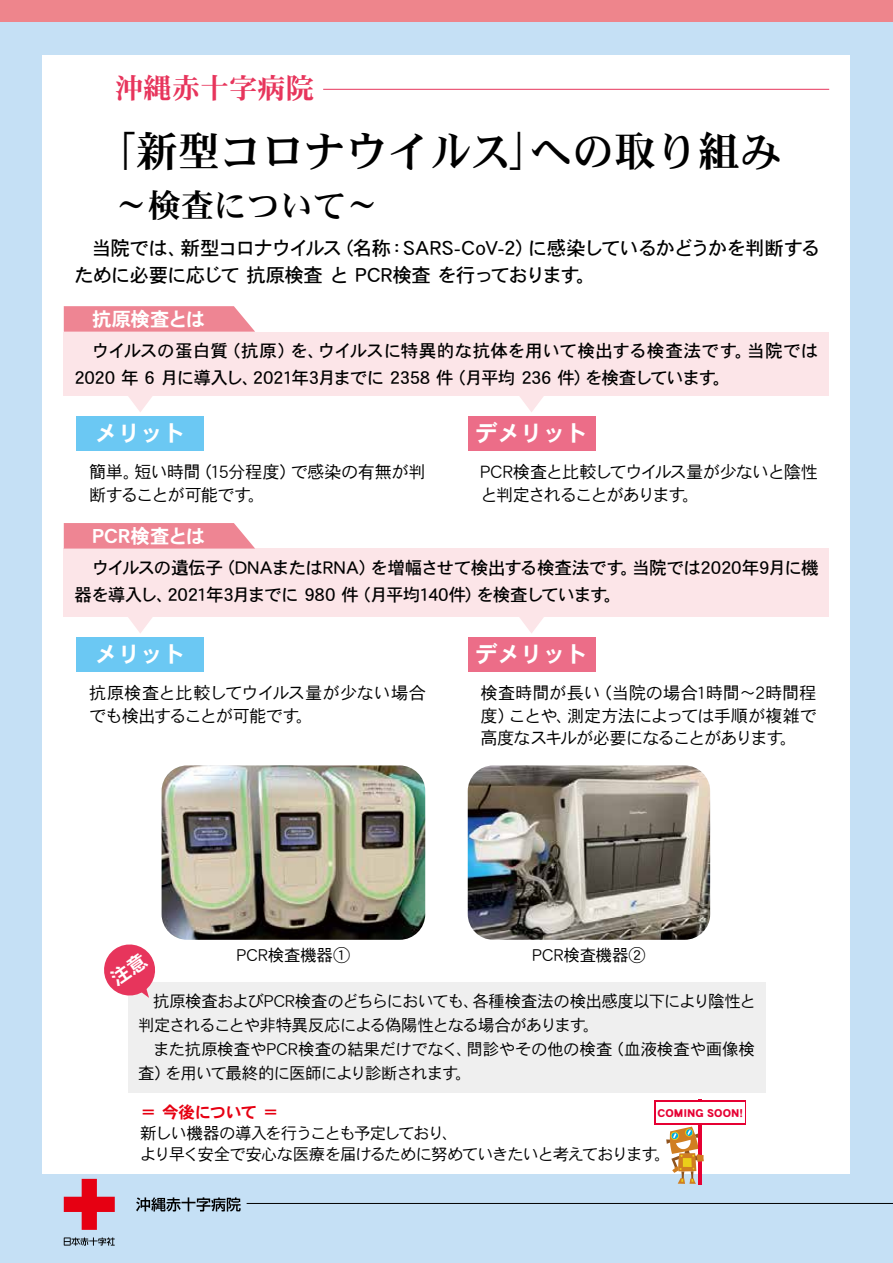
<style>
.page{position:relative;width:893px;height:1263px;background:#c5e0f5}
.page>*{position:absolute;margin:0;border:0;box-sizing:border-box;transform-origin:0 0}
.t1{font:42px "DFHS Mincho R Pro 5 W7";color:#000}
.t2{font:33px "DFHS Mincho R Pro 5 W7";color:#000}
.t3{font:28.5px "DFHS Mincho R Pro 5 W7";color:#e7355c}
.t4{font:22.5px "DFHS Gothic R Pro 5 W7";color:#fff}
.t5{font:19.5px/27px "DFHS Gothic R Pro 5 W5";letter-spacing:-.06em;color:#000}
.t6{font:19.5px "DFHS Gothic R Pro 5 W7";letter-spacing:-.015em;color:#fff}
.t7{font:17.7px/27px "DFHS Gothic R Pro 5 W5";letter-spacing:-.03em;color:#000}
.t8{font:17.25px/22.5px "DFHS Gothic R Pro 5 W3";letter-spacing:-.05em;color:#000}
.t9{font:17.25px/22.5px "DFHS Gothic R Pro 5 W3";letter-spacing:-.075em;color:#000}
.t10{font:16.5px/24px "DFHS Gothic R Pro 5 W3";letter-spacing:-.05em;color:#000}
.t11{font:16.5px/24px "DFHS Gothic R Pro 5 W3";letter-spacing:-.025em;color:#000}
.t12{font:16.5px/21px "DFHS Gothic R Pro 5 W3";letter-spacing:-.075em;color:#000}
.t13{font:16.5px "DFHS Gothic R Pro 5 W3";color:#000}
.t14{font:16.5px "DFHS Gothic R Pro 5 W7";letter-spacing:-.055em;color:#e60012}
.t15{font:10.8px "DFHS Gothic R Pro 5 W9";letter-spacing:.02em;color:#e60033}
</style>
<div class="page">
<div style="left:43px;top:55px;width:807px;height:1119px;background:#fff"></div>
<svg style="left:64px;top:1179px;width:51px;height:51px"></svg>
<svg style="left:64px;top:1237px;width:51px;height:8px"></svg>
<svg style="left:136px;top:1197px;width:105px;height:14px"></svg>
<hr style="left:247px;top:1203px;width:646px;height:1px;background:#000">
<div style="left:0;top:0;width:893px;height:21px;background:#ee858c"></div>
<div style="left:64px;top:332px;width:765px;height:63px;background:#fce5e8"></div>
<svg style="left:128px;top:395px;width:25px;height:17px"></svg>
<hr style="left:323px;top:89px;width:506px;height:1px;background:#e7355c">
<div style="left:77px;top:417px;width:127px;height:34px;background:#6bc8f3"></div>
<div style="left:468px;top:417px;width:127px;height:34px;background:#ec6d88"></div>
<div style="left:64px;top:549px;width:765px;height:68px;background:#fce5e8"></div>
<svg style="left:128px;top:617px;width:25px;height:16px"></svg>
<svg style="left:519px;top:395px;width:25px;height:17px"></svg>
<svg style="left:519px;top:617px;width:25px;height:16px"></svg>
<div style="left:128px;top:982px;width:637px;height:111px;background:#efefef"></div>
<div style="left:77px;top:638px;width:127px;height:34px;background:#6bc8f3"></div>
<div style="left:468px;top:638px;width:127px;height:34px;background:#ec6d88"></div>
<img style="left:162px;top:765px;width:263px;height:175px">
<img style="left:468px;top:765px;width:242px;height:175px">
<svg style="left:654px;top:1101px;width:92px;height:24px"></svg>
<hr style="left:699px;top:1099px;width:3px;height:85px;background:#e60033">
<svg style="left:666px;top:1126px;width:38px;height:58px"></svg>
<div style="left:656px;top:1103px;width:88px;height:20px;background:#fff"></div>
<svg style="left:64px;top:306px;width:191px;height:26px;background:#ef8d9a"></svg>
<svg style="left:64px;top:523px;width:191px;height:26px;background:#ef8d9a"></svg>
<svg style="left:104px;top:944px;width:51px;height:54px"></svg>
<h3 class="t3" style="left:115px;top:71px;width:201px">沖縄赤十字病院</h3>
<h1 class="t1" style="left:93px;top:127px;width:690px">「新型コロナウイルス」への取り組み</h1>
<h2 class="t2" style="left:115px;top:186px;width:265px">～検査について～</h2>
<p class="t5" style="left:74px;top:235px;width:747px;text-indent:17px">当院では、新型コロナウイルス（名称：SARS-CoV-2）に感染しているかどうかを判断するために必要に応じて 抗原検査 と PCR検査 を行っております。</p>
<p class="t6" style="left:92px;top:308px;width:115px">抗原検査とは</p>
<p class="t7" style="left:74px;top:338px;width:746px;text-indent:17px">ウイルスの蛋白質（抗原）を、ウイルスに特異的な抗体を用いて検出する検査法です。当院では<br>2020 年 6 月に導入し、2021年3月までに 2358 件（月平均 236 件）を検査しています。</p>
<p class="t4" style="left:95px;top:420px;width:91px">メリット</p>
<p class="t8" style="left:89px;top:461px;width:338px">簡単。短い時間（15分程度）で感染の有無が判断することが可能です。</p>
<p class="t6" style="left:92px;top:525px;width:114px">PCR検査とは</p>
<p class="t4" style="left:475px;top:420px;width:114px">デメリット</p>
<p class="t9" style="left:480px;top:461px;width:339px">PCR検査と比較してウイルス量が少ないと陰性と判定されることがあります。</p>
<p class="t7" style="left:74px;top:555px;width:746px;text-indent:17px">ウイルスの遺伝子（DNAまたはRNA）を増幅させて検出する検査法です。当院では2020年9月に機器を導入し、2021年3月までに 980 件（月平均140件）を検査しています。</p>
<p class="t4" style="left:95px;top:641px;width:91px">メリット</p>
<p class="t8" style="left:89px;top:682px;width:338px">抗原検査と比較してウイルス量が少ない場合でも検出することが可能です。</p>
<p class="t4" style="left:475px;top:641px;width:114px">デメリット</p>
<p class="t8" style="left:480px;top:682px;width:338px;text-align:justify">検査時間が長い（当院の場合1時間～2時間程度）ことや、測定方法によっては手順が複雑で高度なスキルが必要になることがあります。</p>
<p class="t13" style="left:237px;top:946px;width:114px">PCR検査機器①</p>
<p class="t13" style="left:532px;top:946px;width:114px">PCR検査機器②</p>
<p class="t10" style="left:138px;top:989px;width:619px;text-indent:15px">抗原検査およびPCR検査のどちらにおいても、各種検査法の検出感度以下により陰性と判定されることや非特異反応による偽陽性となる場合があります。</p>
<p class="t11" style="left:138px;top:1037px;width:618px;text-indent:15px">また抗原検査やPCR検査の結果だけでなく、問診やその他の検査（血液検査や画像検査）を用いて最終的に医師により診断されます。</p>
<p class="t14" style="left:140px;top:1103px;width:140px">＝ 今後について ＝</p>
<p class="t12" style="left:140px;top:1123px;width:532px">新しい機器の導入を行うことも予定しており、<br>より早く安全で安心な医療を届けるために努めていきたいと考えております。</p>
<p class="t15" style="left:657px;top:1107px;width:87px">COMING SOON!</p>
</div>
